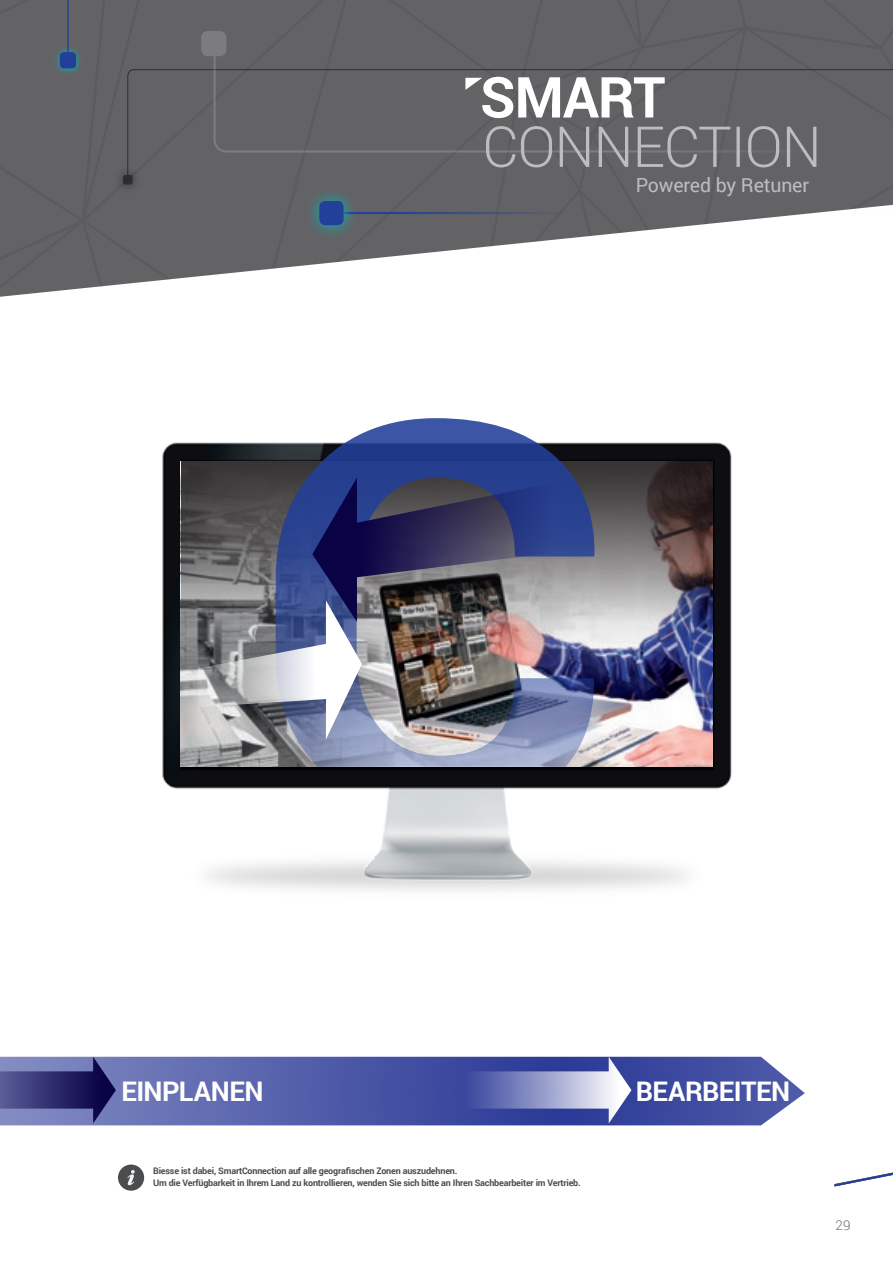
<style>
.page{position:relative;width:893px;height:1263px;background:#fff}
.page>*{position:absolute;margin:0;border:0;box-sizing:border-box;transform-origin:0 0}
.t1{font:700 27px "Roboto";letter-spacing:-.02em;color:#fff}
.t2{font:19.5px "Roboto";letter-spacing:-.01em;color:#bcbdc0}
.t3{font:300 13.5px "Roboto";color:#6c6d70}
.t4{font:700 9px "Roboto";letter-spacing:-.02em;color:#4b4c4d}
</style>
<div class="page">
<svg style="left:0;top:1057px;width:805px;height:68px;background:#5763ac"></svg>
<svg style="left:834px;top:1172px;width:59px;height:14px"></svg>
<img style="left:162px;top:442px;width:570px;height:449px">
<img style="left:181px;top:684px;width:532px;height:83px">
<svg style="left:181px;top:461px;width:532px;height:223px;background:#5a5a6a"></svg>
<img style="left:276px;top:418px;width:319px;height:349px">
<svg style="left:197px;top:593px;width:165px;height:171px;background:#979ba8"></svg>
<svg style="left:312px;top:438px;width:391px;height:189px;background:#4f5271"></svg>
<svg style="left:0;top:0;width:893px;height:297px"></svg>
<svg style="left:0;top:1057px;width:116px;height:66px;background:#4f528f"></svg>
<svg style="left:433px;top:1057px;width:198px;height:66px;background:#656fb3"></svg>
<div style="left:118px;top:1164px;width:26px;height:27px;background:#4b4c4d;border-radius:50%"></div>
<svg style="left:127px;top:1170px;width:8px;height:16px"></svg>
<p class="t2" style="left:636px;top:172px;width:175px">Powered by Retuner</p>
<p class="t1" style="left:121px;top:1072px;width:143px">EINPLANEN</p>
<p class="t1" style="left:636px;top:1072px;width:156px">BEARBEITEN</p>
<p class="t4" style="left:153px;top:1165px;width:306px">Biesse ist dabei, SmartConnection auf alle geografischen Zonen auszudehnen.</p>
<p class="t4" style="left:153px;top:1177px;width:429px">Um die Verfügbarkeit in Ihrem Land zu kontrollieren, wenden Sie sich bitte an Ihren Sachbearbeiter im Vertrieb.</p>
<p class="t3" style="left:836px;top:1215px;width:16px">29</p>
</div>
